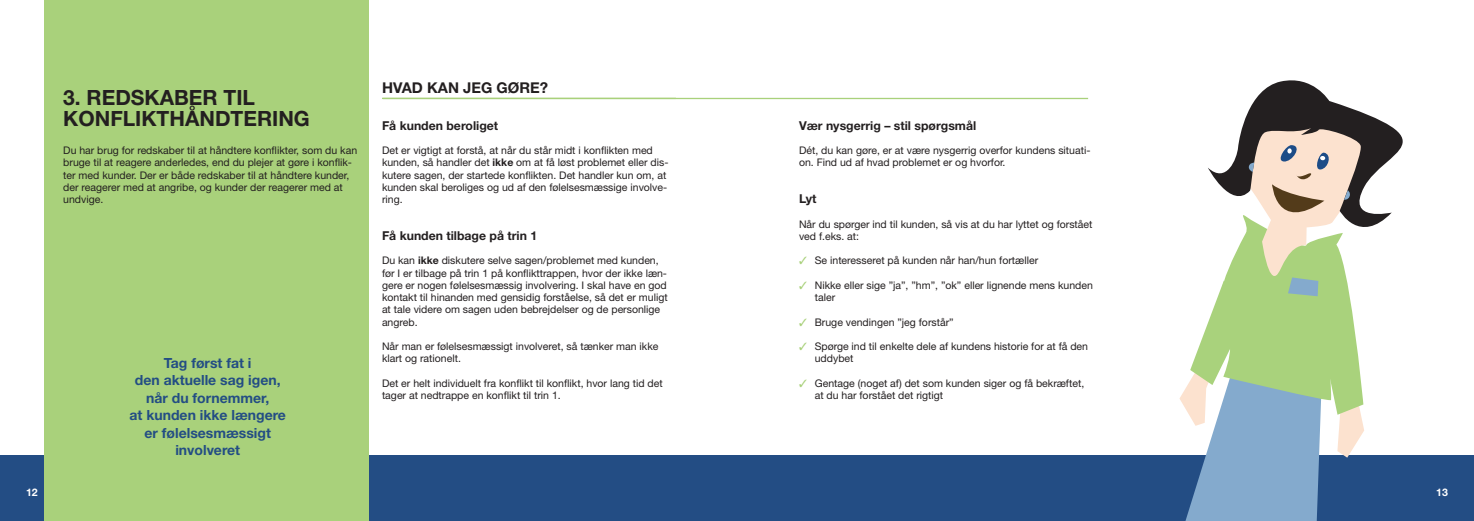
<style>
.page{position:relative;width:1474px;height:521px;background:#fff}
.page>*{position:absolute;margin:0;border:0;box-sizing:border-box;transform-origin:0 0}
.Afsnitsoverskrifter{font:700 21px/21px "Helvetica Neue";color:#231f20}
.Underrubrik{font:700 14.88px "Helvetica Neue";color:#231f20}
.Brød{font:700 14px/17.5px "Helvetica Neue";color:#234d84;text-align:center}
.Mellemrubrik{font:700 12.25px "Helvetica Neue";color:#231f20}
.Brød-2{font:10.5px/12.2px "Helvetica Neue";color:#231f20}
.t1{font:700 10.5px "Helvetica Neue";color:#fff}
.s1{font-weight:700}
.s2{color:#a9d17b}
</style>
<div class="page">
<div style="left:0;top:455px;width:1473px;height:66px;background:#234d84"></div>
<div style="left:45px;top:0;width:324px;height:521px;background:#a9d17b"></div>
<hr style="left:382px;top:98px;width:294px;height:1px;background:#a9d17b">
<svg style="left:1263px;top:80px;width:140px;height:140px"></svg>
<svg style="left:1179px;top:91px;width:205px;height:430px"></svg>
<hr style="left:383px;top:98px;width:705px;height:1px;background:#a9d17b">
<p class="Afsnitsoverskrifter" style="left:63px;top:87px;width:248px">3. REDSKABER TIL<br>KONFLIKTHÅNDTERING</p>
<p class="Brød-2" style="left:63px;top:144px;width:295px">Du har brug for redskaber til at håndtere konflikter, som du kan bruge til at reagere anderledes, end du plejer at gøre i konflik&shy;ter med kunder. Der er både redskaber til at håndtere kunder, der reagerer med at angribe, og kunder der reagerer med at undvige.</p>
<p class="Brød" style="left:130px;top:354px;width:158px">Tag først fat i<br>den aktuelle sag igen, når du fornemmer,<br>at kunden ikke længere er følelsesmæssigt involveret</p>
<p class="Underrubrik" style="left:382px;top:78px;width:167px">HVAD KAN JEG GØRE?</p>
<p class="Mellemrubrik" style="left:382px;top:118px;width:118px">Få kunden beroliget</p>
<p class="Brød-2" style="left:382px;top:144px;width:288px">Det er vigtigt at forstå, at når du står midt i konflikten med kunden, så handler det <span class="s1">ikke</span> om at få løst problemet eller dis&shy;kutere sagen, der startede konflikten. Det handler kun om, at kunden skal beroliges og ud af den følelsesmæssige involve&shy;ring.</p>
<p class="Mellemrubrik" style="left:382px;top:228px;width:157px">Få kunden tilbage på trin 1</p>
<p class="Brød-2" style="left:382px;top:254px;width:287px">Du kan <span class="s1">ikke</span> diskutere selve sagen/problemet med kunden, før I er tilbage på trin 1 på konflikttrappen, hvor der ikke læn&shy;gere er nogen følelsesmæssig involvering. I skal have en god kontakt til hinanden med gensidig forståelse, så det er muligt at tale videre om sagen uden bebrejdelser og de personlige angreb.</p>
<p class="Brød-2" style="left:382px;top:340px;width:278px">Når man er følelsesmæssigt involveret, så tænker man ikke klart og rationelt.</p>
<p class="Brød-2" style="left:382px;top:377px;width:282px">Det er helt individuelt fra konflikt til konflikt, hvor lang tid det tager at nedtrappe en konflikt til trin 1.</p>
<p class="Mellemrubrik" style="left:799px;top:118px;width:179px">Vær nysgerrig – stil spørgsmål</p>
<p class="Brød-2" style="left:799px;top:144px;width:293px">Dét, du kan gøre, er at være nysgerrig overfor kundens situati&shy;on. Find ud af hvad problemet er og hvorfor.</p>
<p class="Mellemrubrik" style="left:799px;top:191px;width:19px">Lyt</p>
<p class="Brød-2" style="left:799px;top:218px;width:295px">Når du spørger ind til kunden, så vis at du har lyttet og forstået ved f.eks. at:</p>
<p class="Brød-2" style="left:799px;top:254px;width:241px"><span class="s2">✓</span> Se interesseret på kunden når han/hun fortæller</p>
<p class="Brød-2" style="left:814px;top:279px;width:280px;text-indent:-16px"><span class="s2">✓</span> Nikke eller sige ”ja”, ”hm”, ”ok” eller lignende mens kunden taler</p>
<p class="Brød-2" style="left:799px;top:316px;width:156px"><span class="s2">✓</span> Bruge vendingen ”jeg forstår”</p>
<p class="Brød-2" style="left:814px;top:340px;width:275px;text-indent:-16px"><span class="s2">✓</span> Spørge ind til enkelte dele af kundens historie for at få den uddybet</p>
<p class="Brød-2" style="left:814px;top:377px;width:271px;text-indent:-16px"><span class="s2">✓</span> Gentage (noget af) det som kunden siger og få bekræftet, at du har forstået det rigtigt</p>
<p class="t1" style="left:26px;top:486px;width:13px">12</p>
<p class="t1" style="left:1436px;top:486px;width:13px">13</p>
</div>
